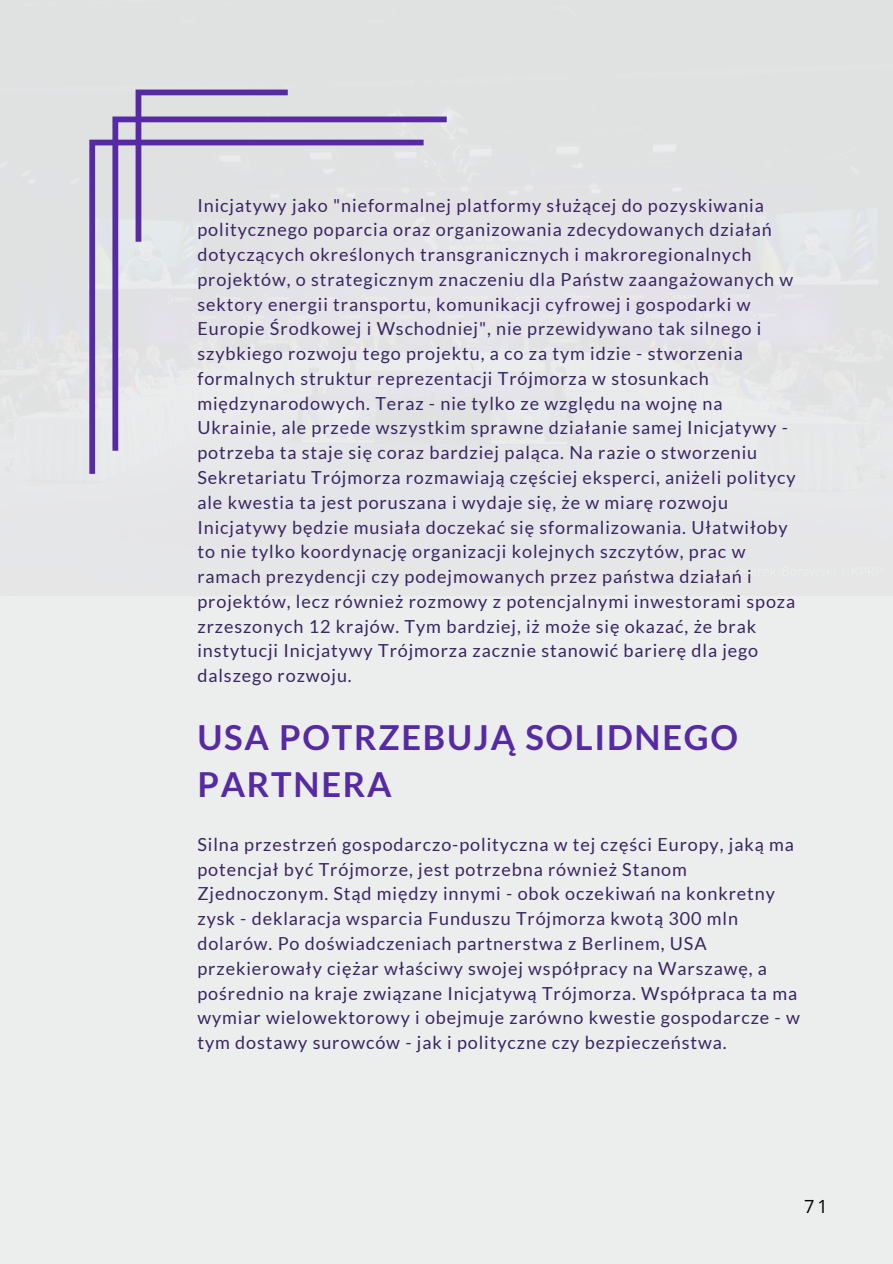
<style>
.page{position:relative;width:893px;height:1264px;background:#fff}
.page>*{position:absolute;margin:0;border:0;box-sizing:border-box;transform-origin:0 0}
.t1{font:700 34.5px/47.2px "Lato";letter-spacing:.05em;color:#562aa3}
.t2{font:18.15px "Open Sans";color:#000}
.t3{font:18px/24.8px "Lato";letter-spacing:.05em;color:#392662}
</style>
<div class="page">
<div style="left:0;top:0;width:892px;height:1263px;background:#eceded"></div>
<svg style="left:89px;top:140px;width:334px;height:334px"></svg>
<svg style="left:112px;top:116px;width:334px;height:335px;fill:#e4e3e7"></svg>
<svg style="left:135px;top:90px;width:153px;height:152px"></svg>
<p class="t3" style="left:197px;top:192px;width:599px">Inicjatywy jako "nieformalnej platformy służącej do pozyskiwania politycznego poparcia oraz organizowania zdecydowanych działań dotyczących określonych transgranicznych i makroregionalnych projektów, o strategicznym znaczeniu dla Państw zaangażowanych w sektory energii transportu, komunikacji cyfrowej i gospodarki w Europie Środkowej i Wschodniej", nie przewidywano tak silnego i szybkiego rozwoju tego projektu, a co za tym idzie - stworzenia formalnych struktur reprezentacji Trójmorza w stosunkach międzynarodowych. Teraz - nie tylko ze względu na wojnę na Ukrainie, ale przede wszystkim sprawne działanie samej Inicjatywy - potrzeba ta staje się coraz bardziej paląca. Na razie o stworzeniu Sekretariatu Trójmorza rozmawiają częściej eksperci, aniżeli politycy ale kwestia ta jest poruszana i wydaje się, że w miarę rozwoju Inicjatywy będzie musiała doczekać się sformalizowania. Ułatwiłoby to nie tylko koordynację organizacji kolejnych szczytów, prac w ramach prezydencji czy podejmowanych przez państwa działań i projektów, lecz również rozmowy z potencjalnymi inwestorami spoza zrzeszonych 12 krajów. Tym bardziej, iż może się okazać, że brak instytucji Inicjatywy Trójmorza zacznie stanowić barierę dla jego dalszego rozwoju.</p>
<h1 class="t1" style="left:197px;top:712px;width:542px">USA POTRZEBUJĄ SOLIDNEGO<br>PARTNERA</h1>
<p class="t3" style="left:197px;top:831px;width:604px">Silna przestrzeń gospodarczo-polityczna w tej części Europy, jaką ma potencjał być Trójmorze, jest potrzebna również Stanom Zjednoczonym. Stąd między innymi - obok oczekiwań na konkretny zysk - deklaracja wsparcia Funduszu Trójmorza kwotą 300 mln dolarów. Po doświadczeniach partnerstwa z Berlinem, USA przekierowały ciężar właściwy swojej współpracy na Warszawę, a pośrednio na kraje związane Inicjatywą Trójmorza. Współpraca ta ma wymiar wielowektorowy i obejmuje zarówno kwestie gospodarcze - w tym dostawy surowców - jak i polityczne czy bezpieczeństwa.</p>
<p class="t2" style="left:804px;top:1193px;width:25px">71</p>
</div>
